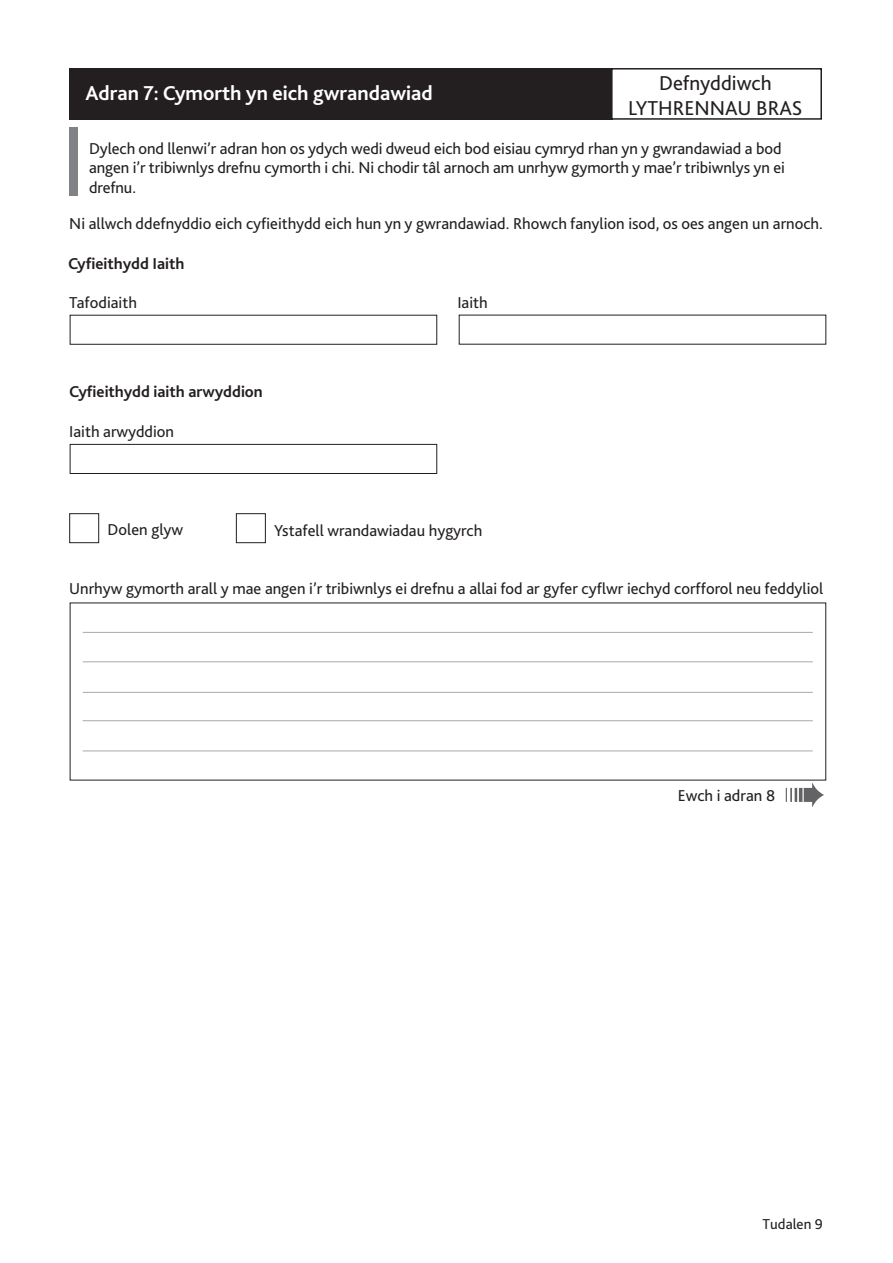
<style>
.page{position:relative;width:893px;height:1263px;background:#fff}
.page>*{position:absolute;margin:0;border:0;box-sizing:border-box;transform-origin:0 0}
.t1{font:700 21px "Bliss 2";color:#fff}
.t2{font:21px "Bliss 2";color:#231f20}
.Body_text{font:16.5px/19.8px "Bliss 2";color:#231f20}
.Body_text-2{font:700 16.5px "Bliss 2";color:#231f20}
.t3{font:15px "Bliss 2";color:#231f20}
</style>
<div class="page">
<div style="left:69px;top:68px;width:543px;height:52px;background:#231f20"></div>
<div style="left:70px;top:315px;width:367px;height:30px;border:1px solid #231f20"></div>
<div style="left:70px;top:444px;width:367px;height:30px;border:1px solid #231f20"></div>
<div style="left:69px;top:513px;width:30px;height:30px;border:1px solid #231f20"></div>
<div style="left:236px;top:513px;width:30px;height:30px;border:1px solid #231f20"></div>
<hr style="left:83px;top:632px;width:730px;height:1px;background:#a8a9ad">
<hr style="left:83px;top:661px;width:730px;height:1px;background:#a8a9ad">
<hr style="left:83px;top:692px;width:730px;height:1px;background:#a8a9ad">
<hr style="left:83px;top:720px;width:730px;height:1px;background:#a8a9ad">
<hr style="left:83px;top:750px;width:730px;height:1px;background:#a8a9ad">
<div style="left:611px;top:68px;width:211px;height:52px;border:2px solid #231f20"></div>
<div style="left:69px;top:127px;width:9px;height:69px;background:#808285"></div>
<svg style="left:786px;top:783px;width:38px;height:24px"></svg>
<p class="t1" style="left:85px;top:80px;width:349px">Adran 7: Cymorth yn eich gwrandawiad</p>
<p class="t2" style="left:659px;top:70px;width:114px">Defnyddiwch</p>
<p class="t2" style="left:628px;top:95px;width:176px">LYTHRENNAU BRAS</p>
<p class="Body_text" style="left:89px;top:138px;width:697px">Dylech ond llenwi’r adran hon os ydych wedi dweud eich bod eisiau cymryd rhan yn y gwrandawiad a bod angen i’r tribiwnlys drefnu cymorth i chi. Ni chodir tâl arnoch am unrhyw gymorth y mae’r tribiwnlys yn ei drefnu.</p>
<p class="Body_text" style="left:69px;top:213px;width:755px">Ni allwch ddefnyddio eich cyfieithydd eich hun yn y gwrandawiad. Rhowch fanylion isod, os oes angen un arnoch.</p>
<p class="Body_text-2" style="left:68px;top:253px;width:118px">Cyfieithydd Iaith</p>
<p class="Body_text" style="left:69px;top:292px;width:69px">Tafodiaith</p>
<p class="Body_text" style="left:457px;top:292px;width:32px">Iaith</p>
<p class="Body_text-2" style="left:69px;top:381px;width:195px">Cyfieithydd iaith arwyddion</p>
<p class="Body_text" style="left:69px;top:421px;width:106px">Iaith arwyddion</p>
<p class="Body_text" style="left:108px;top:519px;width:77px">Dolen glyw</p>
<p class="Body_text" style="left:274px;top:520px;width:210px">Ystafell wrandawiadau hygyrch</p>
<p class="Body_text" style="left:69px;top:578px;width:756px">Unrhyw gymorth arall y mae angen i’r tribiwnlys ei drefnu a allai fod ar gyfer cyflwr iechyd corfforol neu feddyliol</p>
<p class="Body_text" style="left:678px;top:786px;width:99px">Ewch i adran 8</p>
<p class="t3" style="left:763px;top:1215px;width:62px">Tudalen 9</p>
</div>
